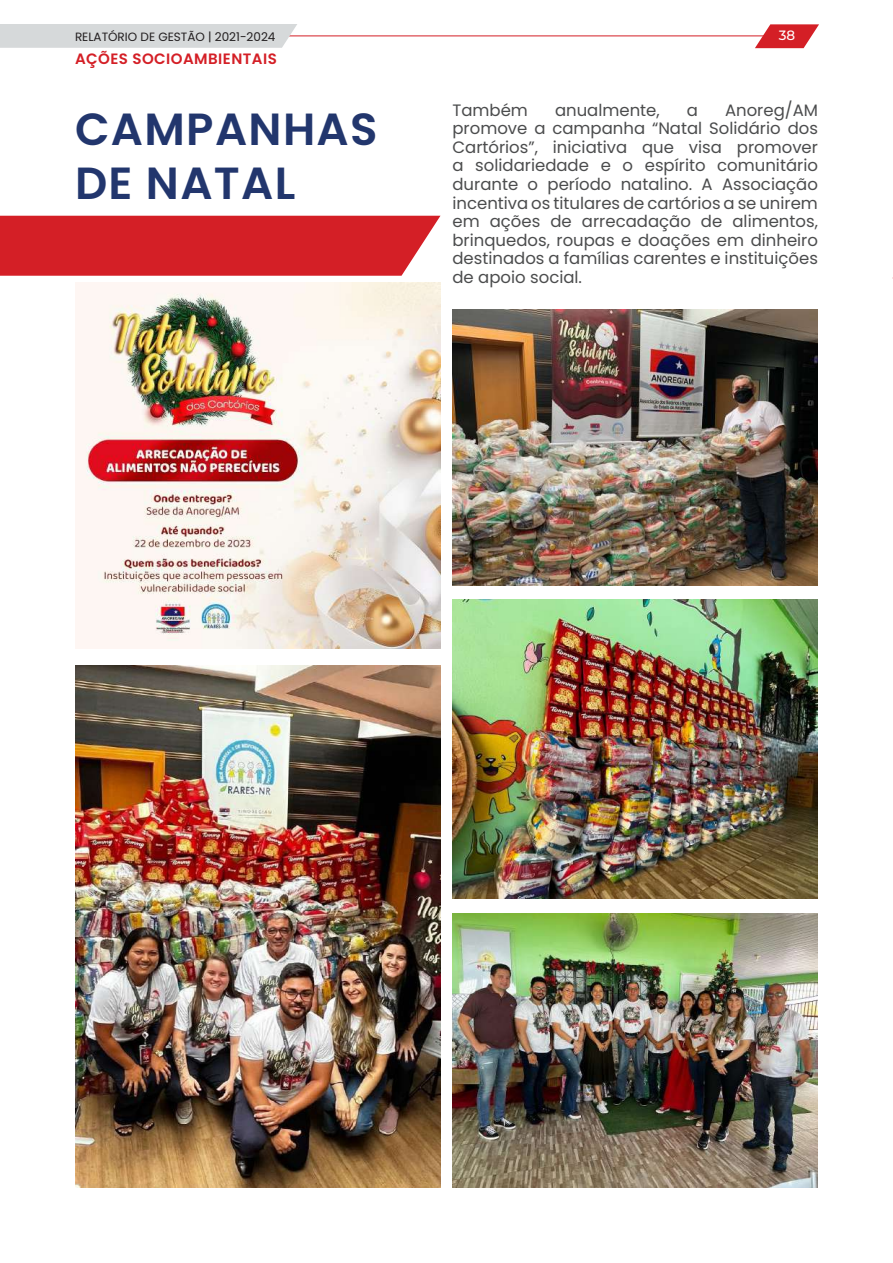
<style>
.page{position:relative;width:893px;height:1263px;background:#fff}
.page>*{position:absolute;margin:0;border:0;box-sizing:border-box;transform-origin:0 0}
.t1{font:600 45px/54px "Poppins";letter-spacing:.03em;color:#22366d}
.t2{font:16.5px/18.6px "Poppins";color:#4b4c4d;text-align:justify}
.t3{font:600 15px "Poppins";letter-spacing:.03em;color:#d41f26}
.t4{font:500 13.5px "Montserrat";color:#fff}
.t5{font:12px "Poppins";color:#231f20}
</style>
<div class="page">
<div style="left:0;top:216px;width:440px;height:60px;background:#d41f26"></div>
<img style="left:452px;top:600px;width:366px;height:299px">
<img style="left:452px;top:914px;width:366px;height:274px">
<img style="left:75px;top:665px;width:365px;height:523px">
<img style="left:452px;top:310px;width:366px;height:275px">
<img style="left:75px;top:283px;width:365px;height:365px">
<hr style="left:278px;top:36px;width:497px;height:1px;background:#d41f26">
<div style="left:0;top:24px;width:297px;height:24px;background:#d6d9da"></div>
<svg style="left:755px;top:24px;width:64px;height:24px"></svg>
<p class="t5" style="left:75px;top:30px;width:202px">RELATÓRIO DE GESTÃO | 2021-2024</p>
<p class="t4" style="left:779px;top:26px;width:18px">38</p>
<p class="t3" style="left:75px;top:50px;width:203px">AÇÕES SOCIOAMBIENTAIS</p>
<h1 class="t1" style="left:75px;top:103px;width:304px">CAMPANHAS<br>DE NATAL</h1>
<p class="t2" style="left:452px;top:101px;width:367px;text-indent:273px">Anoreg/AM promove a campanha “Natal Solidário dos Cartórios”, iniciativa que visa promover a solidariedade e o espírito comunitário durante o período natalino. A Associação incentiva os titulares de cartórios a se unirem em ações de arrecadação de alimentos, brinquedos, roupas e doações em dinheiro destinados a famílias carentes e instituições de apoio social.</p>
<p class="t2" style="left:452px;top:101px;width:77px">Também</p>
<p class="t2" style="left:555px;top:101px;width:106px">anualmente,</p>
<p class="t2" style="left:687px;top:101px;width:13px">a</p>
</div>
